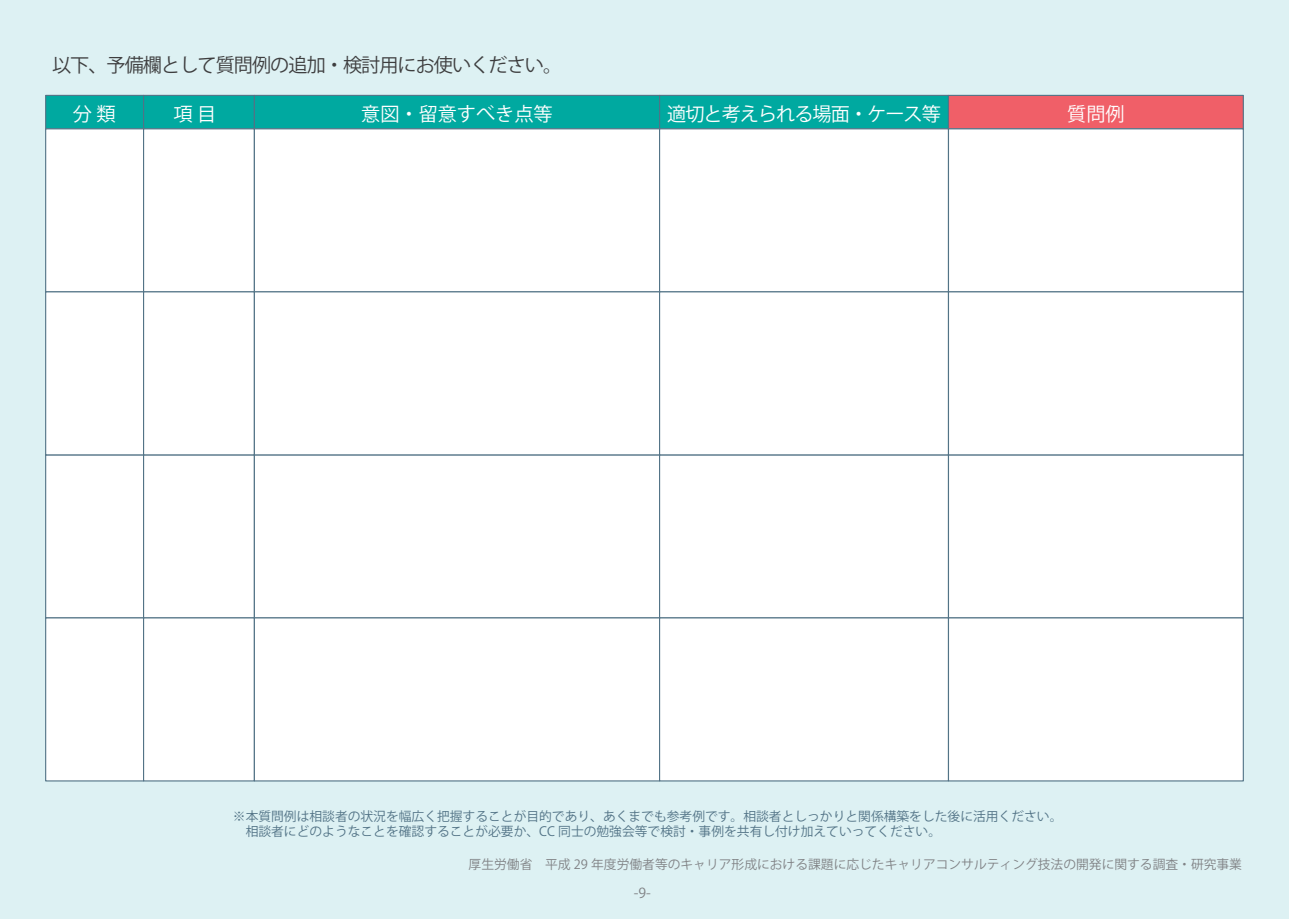
<style>
.page{position:relative;width:1289px;height:919px;background:#fff}
.page>*{position:absolute;margin:0;border:0;box-sizing:border-box;transform-origin:0 0}
.t1{font:19.2px "Tsuku A Rd Gothic Bold 83 pv RKSJ H";letter-spacing:-.05em;color:#3e3e3f}
.t2{font:19.2px "Tsuku A Rd Gothic Bold 83 pv RKSJ H";letter-spacing:-.05em;color:#fff}
.t3{font:19.2px "Tsuku A Rd Gothic Bold 83 pv RKSJ H";color:#fff}
.t4{font:13.8px "Tsuku A Rd Gothic Bold 83 pv RKSJ H";color:#808285}
.t5{font:12.75px/15px "Tsuku A Rd Gothic Bold 83 pv RKSJ H";color:#527386}
.t6{font:12.75px "Tsuku A Rd Gothic Bold 83 pv RKSJ H";color:#808285}
</style>
<div class="page">
<div style="left:0;top:0;width:1288px;height:918px;background:#ddf1f3"></div>
<div style="left:45px;top:95px;width:99px;height:34px;background:#00a9a0;border:1px solid #527386"></div>
<div style="left:143px;top:95px;width:112px;height:34px;background:#00a9a0;border:1px solid #527386"></div>
<div style="left:254px;top:95px;width:406px;height:34px;background:#00a9a0;border:1px solid #527386"></div>
<div style="left:659px;top:95px;width:290px;height:34px;background:#00a9a0;border:1px solid #527386"></div>
<div style="left:947px;top:95px;width:296px;height:34px;background:#f05f68;border:1px solid #527386"></div>
<div style="left:45px;top:454px;width:99px;height:164px;background:#fff;border:1px solid #527386"></div>
<div style="left:45px;top:617px;width:99px;height:164px;background:#fff;border:1px solid #527386"></div>
<div style="left:143px;top:454px;width:112px;height:164px;background:#fff;border:1px solid #527386"></div>
<div style="left:254px;top:454px;width:406px;height:164px;background:#fff;border:1px solid #527386"></div>
<div style="left:659px;top:454px;width:290px;height:164px;background:#fff;border:1px solid #527386"></div>
<div style="left:947px;top:454px;width:296px;height:164px;background:#fff;border:1px solid #527386"></div>
<div style="left:143px;top:617px;width:112px;height:164px;background:#fff;border:1px solid #527386"></div>
<div style="left:254px;top:617px;width:406px;height:164px;background:#fff;border:1px solid #527386"></div>
<div style="left:659px;top:617px;width:290px;height:164px;background:#fff;border:1px solid #527386"></div>
<div style="left:947px;top:617px;width:296px;height:164px;background:#fff;border:1px solid #527386"></div>
<div style="left:45px;top:128px;width:99px;height:164px;background:#fff;border:1px solid #527386"></div>
<div style="left:45px;top:291px;width:99px;height:164px;background:#fff;border:1px solid #527386"></div>
<div style="left:143px;top:128px;width:112px;height:164px;background:#fff;border:1px solid #527386"></div>
<div style="left:254px;top:128px;width:406px;height:164px;background:#fff;border:1px solid #527386"></div>
<div style="left:659px;top:128px;width:290px;height:164px;background:#fff;border:1px solid #527386"></div>
<div style="left:947px;top:128px;width:296px;height:164px;background:#fff;border:1px solid #527386"></div>
<div style="left:143px;top:291px;width:112px;height:164px;background:#fff;border:1px solid #527386"></div>
<div style="left:254px;top:291px;width:406px;height:164px;background:#fff;border:1px solid #527386"></div>
<div style="left:659px;top:291px;width:290px;height:164px;background:#fff;border:1px solid #527386"></div>
<div style="left:947px;top:291px;width:296px;height:164px;background:#fff;border:1px solid #527386"></div>
<h1 class="t1" style="left:52px;top:54px;width:511px">以下、予備欄として質問例の追加・検討用にお使いください。</h1>
<h1 class="t2" style="left:73px;top:103px;width:44px">分 類</h1>
<h1 class="t2" style="left:173px;top:103px;width:44px">項 目</h1>
<h1 class="t3" style="left:361px;top:103px;width:193px">意図・留意すべき点等</h1>
<h1 class="t2" style="left:667px;top:103px;width:275px">適切と考えられる場面・ケース等</h1>
<h1 class="t2" style="left:1067px;top:103px;width:59px">質問例</h1>
<p class="t5" style="left:233px;top:809px;width:831px">※本質問例は相談者の状況を幅広く把握することが目的であり、あくまでも参考例です。相談者としっかりと関係構築をした後に活用ください。　相談者にどのようなことを確認することが必要か、CC 同士の勉強会等で検討・事例を共有し付け加えていってください。</p>
<p class="t6" style="left:468px;top:857px;width:775px">厚生労働省　平成 29 年度労働者等のキャリア形成における課題に応じたキャリアコンサルティング技法の開発に関する調査・研究事業</p>
<p class="t4" style="left:633px;top:884px;width:19px">-9-</p>
</div>
